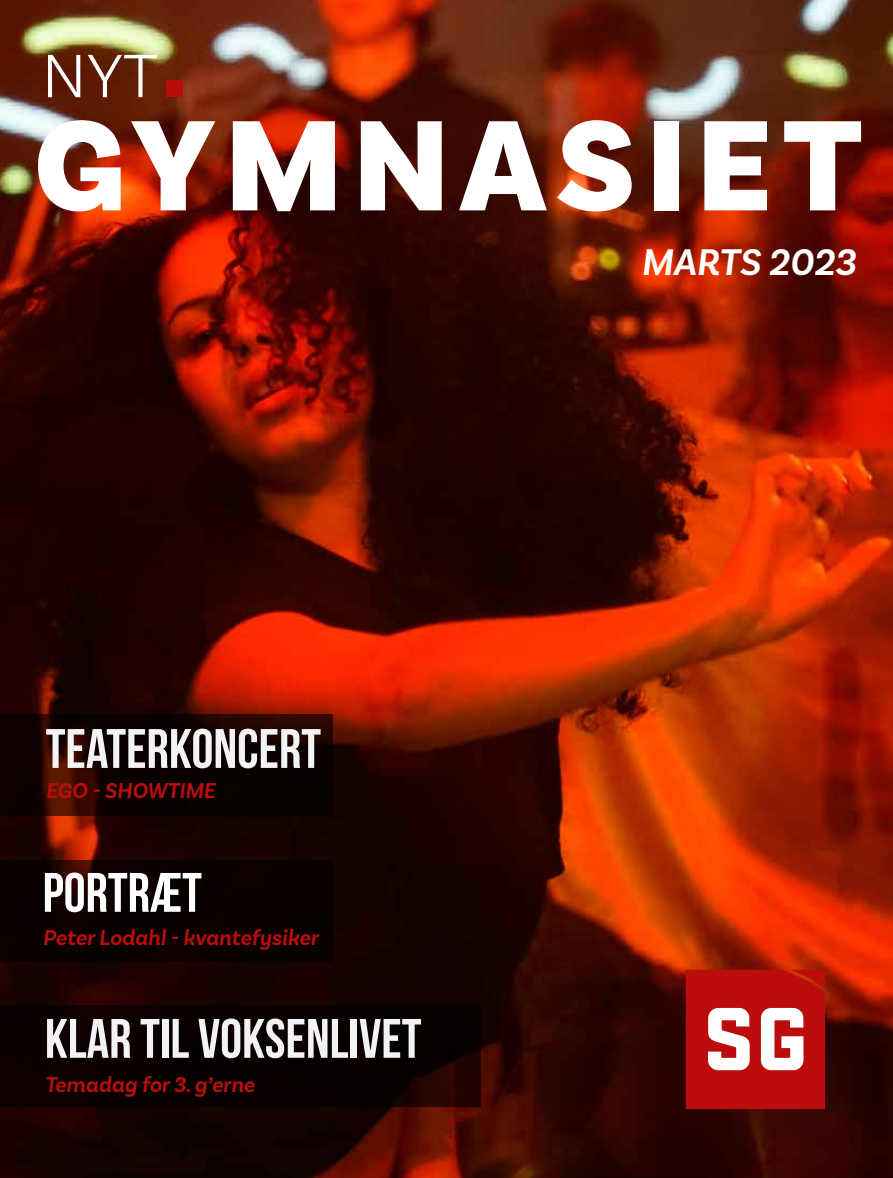
<style>
.page{position:relative;width:893px;height:1178px;background:#fff}
.page>*{position:absolute;margin:0;border:0;box-sizing:border-box;transform-origin:0 0}
.t1{font:900 135px "Basic Sans";letter-spacing:.08em;color:#fff}
.t2{font:300 64.5px "Basic Sans";color:#fff}
.t3{font:55.5px "Bebas Neue";color:#f3f2f5}
.t4{font:55.5px "Bebas Neue";color:#fff}
.t5{font:italic 600 39px "Basic Sans";color:#fff}
.t6{font:italic 600 22.5px "Basic Sans";color:#bb0e0c}
</style>
<div class="page">
<img style="left:0;top:0;width:893px;height:1178px">
<div style="left:166px;top:81px;width:17px;height:16px;background:#bb0e0c"></div>
<svg style="left:686px;top:970px;width:139px;height:139px"></svg>
<svg style="left:0;top:714px;width:333px;height:102px;background:#130200"></svg>
<div style="left:0;top:860px;width:333px;height:101px;background:#090000"></div>
<div style="left:0;top:1005px;width:480px;height:101px;background:#080000"></div>
<h2 class="t2" style="left:42px;top:37px;width:117px">NYT</h2>
<h1 class="t1" style="left:34px;top:83px;width:830px">GYMNASIET</h1>
<h3 class="t3" style="left:46px;top:718px;width:277px">TEATERKONCERT</h3>
<p class="t6" style="left:46px;top:776px;width:171px">EGO - SHOWTIME</p>
<h3 class="t4" style="left:43px;top:862px;width:161px">PORTRÆT</h3>
<p class="t6" style="left:43px;top:924px;width:277px">Peter Lodahl - kvantefysiker</p>
<h3 class="t3" style="left:45px;top:1008px;width:378px">KLAR TIL VOKSENLIVET</h3>
<p class="t6" style="left:45px;top:1071px;width:212px">Temadag for 3. g’erne</p>
<h3 class="t5" style="left:641px;top:238px;width:217px">MARTS 2023</h3>
</div>
